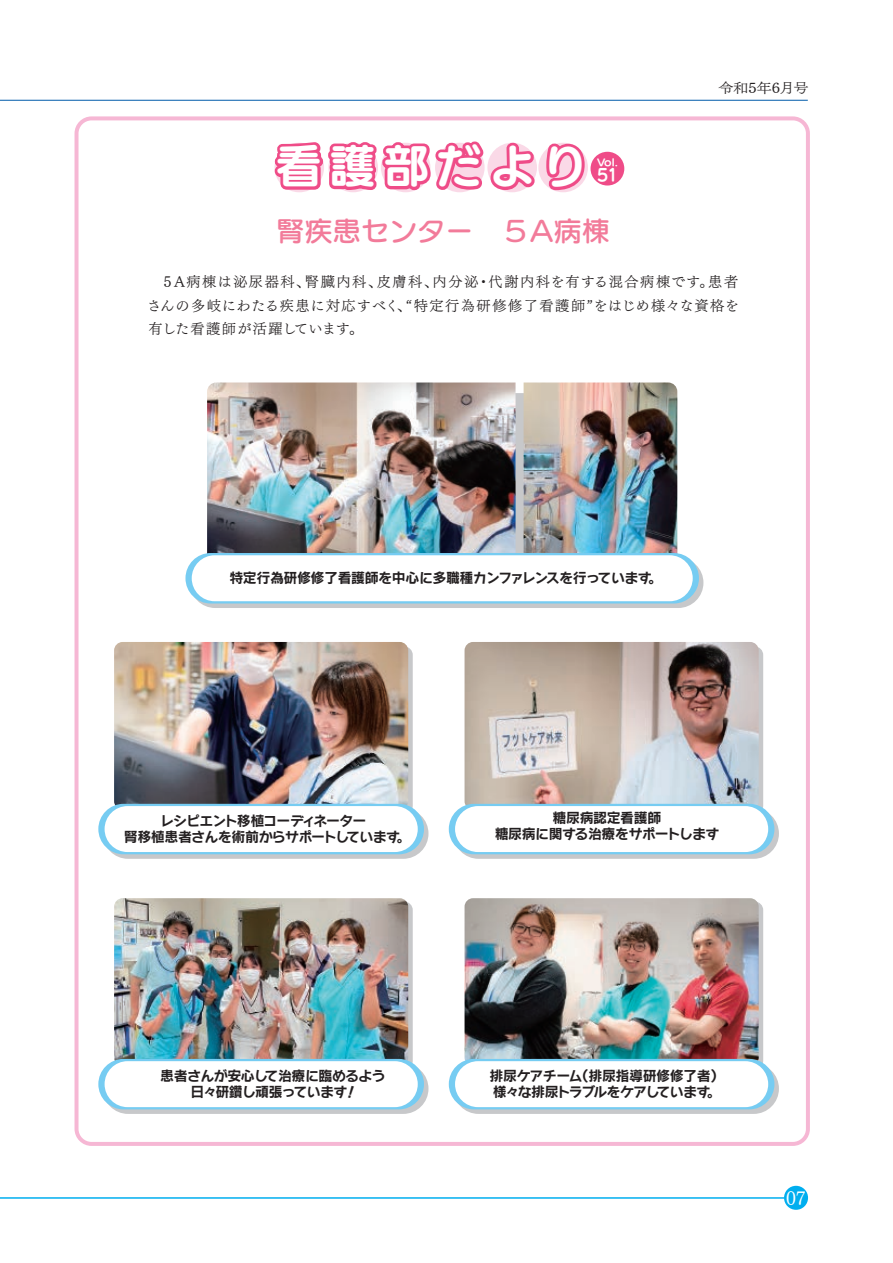
<style>
.page{position:relative;width:893px;height:1263px;background:#fff}
.page>*{position:absolute;margin:0;border:0;box-sizing:border-box;transform-origin:0 0}
.t1{font:44.7px "UD Marugo Large Pro B";letter-spacing:.175em;color:#fff}
.t2{font:26.85px "UD Marugo Large Pro DB";letter-spacing:.03em;color:#f27b9a}
.t3{font:18px "UD Mincho Pro L";color:#fff}
.t4{font:16.5px "UD Marugo Large Pro B";color:#fff;scale:.89 1}
.t5{font:14.25px/23.2px "UD Mincho Pro L";letter-spacing:.07em;color:#231f20;text-align:justify}
.t6{font:13.95px/16px "Rodin Wanpaku Pro B";letter-spacing:-.035em;color:#231f20;text-align:center}
.t7{font:13.5px "UD Mincho Pro L";color:#231f20;scale:1.11 1}
.t8{font:9.45px "UD Marugo Large Pro B";color:#fff;scale:1.08 1}
</style>
<div class="page">
<div style="left:103px;top:808px;width:325px;height:51px;border:5px solid #c7c8ca;border-radius:23px"></div>
<div style="left:453px;top:808px;width:326px;height:51px;border:5px solid #c7c8ca;border-radius:23px"></div>
<div style="left:453px;top:1063px;width:326px;height:51px;border:5px solid #c7c8ca;border-radius:23px"></div>
<div style="left:103px;top:1063px;width:325px;height:51px;border:5px solid #c7c8ca;border-radius:23px"></div>
<div style="left:190px;top:557px;width:513px;height:51px;border:5px solid #c7c8ca;border-radius:23px"></div>
<div style="left:784px;top:1186px;width:24px;height:24px;background:#00aeef;border-radius:50%"></div>
<hr style="left:0;top:1197px;width:784px;height:2px;background:#00aeef">
<div style="left:75px;top:116px;width:735px;height:1030px;border:4px solid #f6b7d4;border-radius:15px"></div>
<div style="left:591px;top:152px;width:33px;height:34px;background:#ef4c88;border-radius:50%"></div>
<svg style="left:274px;top:141px;width:314px;height:52px"></svg>
<img style="left:114px;top:642px;width:294px;height:163px">
<img style="left:465px;top:642px;width:294px;height:163px">
<img style="left:114px;top:898px;width:294px;height:162px">
<img style="left:465px;top:898px;width:294px;height:162px">
<div style="left:98px;top:804px;width:326px;height:50px;border:5px solid #76ccf2;border-radius:23px"></div>
<div style="left:105px;top:806px;width:313px;height:46px;background:#fff;border-radius:23px"></div>
<div style="left:449px;top:804px;width:325px;height:50px;border:5px solid #76ccf2;border-radius:23px"></div>
<div style="left:455px;top:806px;width:313px;height:46px;background:#fff;border-radius:23px"></div>
<div style="left:98px;top:1059px;width:326px;height:50px;border:5px solid #76ccf2;border-radius:23px"></div>
<div style="left:105px;top:1061px;width:313px;height:46px;background:#fff;border-radius:23px"></div>
<div style="left:449px;top:1059px;width:325px;height:50px;border:5px solid #76ccf2;border-radius:23px"></div>
<div style="left:455px;top:1061px;width:313px;height:46px;background:#fff;border-radius:23px"></div>
<img style="left:207px;top:382px;width:309px;height:171px">
<img style="left:524px;top:382px;width:153px;height:171px">
<div style="left:185px;top:553px;width:514px;height:50px;border:5px solid #76ccf2;border-radius:23px"></div>
<div style="left:192px;top:555px;width:501px;height:46px;background:#fff;border-radius:23px"></div>
<hr style="left:0;top:100px;width:808px;height:1px;background:#015aaa">
<h1 class="t1" style="left:276px;top:128px;width:313px">看護部だより</h1>
<p class="t8" style="left:597px;top:154px;width:21px">Vol.</p>
<p class="t4" style="left:597px;top:161px;width:25px">51</p>
<h2 class="t2" style="left:277px;top:207px;width:334px">腎疾患センター　５A病棟</h2>
<p class="t7" style="left:719px;top:78px;width:82px">令和5年6月号</p>
<p class="t5" style="left:147px;top:270px;width:593px;text-indent:13px">５A病棟は泌尿器科、腎臓内科、皮膚科、内分泌・代謝内科を有する混合病棟です。患者さんの多岐にわたる疾患に対応すべく、“特定行為研修修了看護師”をはじめ様々な資格を有した看護師が活躍しています。</p>
<p class="t6" style="left:229px;top:569px;width:434px">特定行為研修修了看護師を中心に多職種カンファレンスを行っています。</p>
<p class="t6" style="left:124px;top:812px;width:288px">レシピエント移植コーディネーター<br>腎移植患者さんを術前からサポートしています。</p>
<p class="t6" style="left:495px;top:809px;width:226px">糖尿病認定看護師<br>糖尿病に関する治療をサポートします</p>
<p class="t6" style="left:160px;top:1067px;width:227px">患者さんが安心して治療に臨めるよう日々研鑽し頑張っています！</p>
<p class="t6" style="left:490px;top:1067px;width:236px;text-align:left">排尿ケアチーム（排尿指導研修修了者）様々な排尿トラブルをケアしています。</p>
<p class="t3" style="left:786px;top:1184px;width:21px">07</p>
</div>
